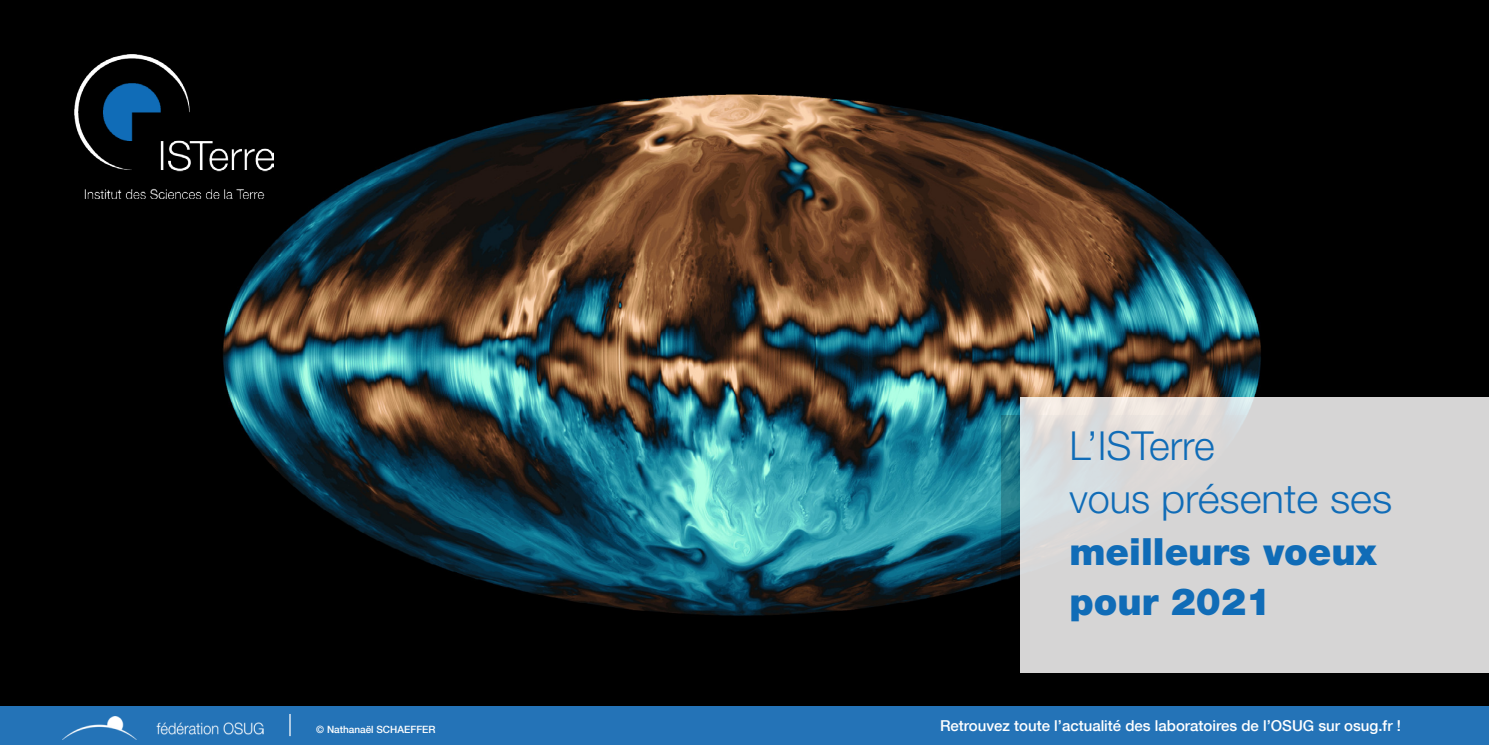
<style>
.page{position:relative;width:1489px;height:745px;background:#fff}
.page>*{position:absolute;margin:0;border:0;box-sizing:border-box;transform-origin:0 0}
.t1{font:300 40px/52.5px "Helvetica Neue LT Std";color:#106cb7}
.t2{font:900 37.5px/50px "Helvetica Neue LT Std";color:#106cb7}
.t3{font:500 15px "Helvetica Neue";color:#fff}
.t4{font:500 10px "Helvetica Neue";color:#fff}
</style>
<div class="page">
<div style="left:0;top:0;width:1488px;height:705px;background:#000"></div>
<img style="left:223px;top:94px;width:1038px;height:522px">
<img style="left:74px;top:55px;width:199px;height:144px">
<svg style="left:1001px;top:415px;width:487px;height:258px"></svg>
<svg style="left:1020px;top:397px;width:468px;height:275px;fill:#d6d5d5"></svg>
<div style="left:0;top:705px;width:1488px;height:39px;background:#2473b7"></div>
<img style="left:64px;top:716px;width:200px;height:22px">
<svg style="left:289px;top:714px;width:1px;height:21px"></svg>
<h1 class="t1" style="left:1069px;top:418px;width:324px">L’ISTerre<br>vous présente ses</h1>
<h2 class="t2" style="left:1069px;top:526px;width:309px">meilleurs voeux pour 2021</h2>
<p class="t4" style="left:316px;top:720px;width:121px">© Nathanaël SCHAEFFER</p>
<p class="t3" style="left:939px;top:713px;width:462px">Retrouvez toute l’actualité des laboratoires de l’OSUG sur osug.fr !</p>
</div>
